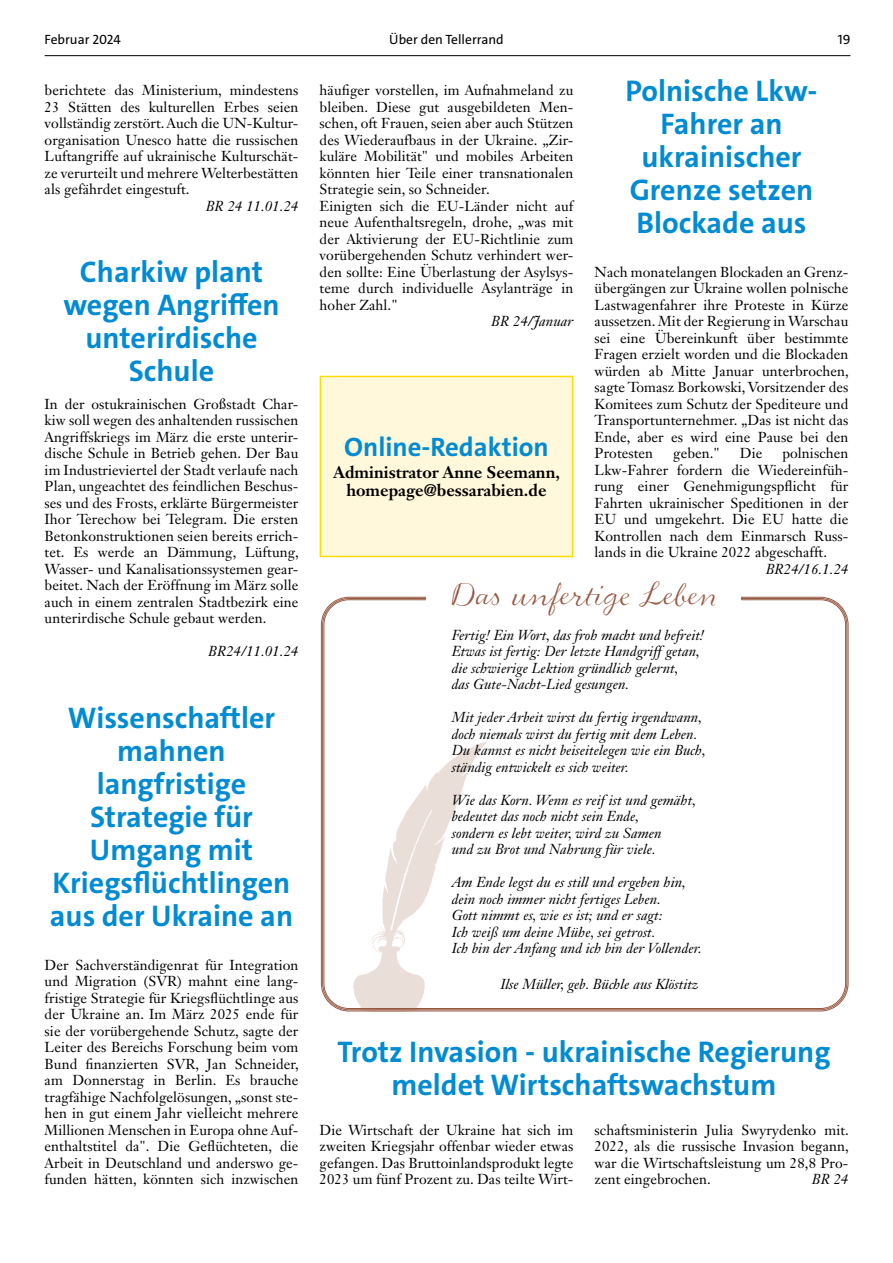
<style>
.page{position:relative;width:893px;height:1263px;background:#fff}
.page>*{position:absolute;margin:0;border:0;box-sizing:border-box;transform-origin:0 0}
.t1{font:37.5px "Handsome Pro Classic";letter-spacing:.005em;color:#975842}
.t2{font:700 30px/33px "The Sans";color:#008bd2;text-align:center}
.t3{font:700 26.7px "The Sans";color:#008bd2}
.t4{font:700 16.5px/18px "Janson Text LT Std";color:#000;text-align:center}
.t5{font:14.25px/16.5px "Janson Text LT Std";letter-spacing:.005em;color:#000;text-align:justify}
.t6{font:italic 14.25px/16.5px "Janson Text LT Std";letter-spacing:.005em;color:#000}
.t7{font:13.5px "The Sans";color:#000}
</style>
<div class="page">
<hr style="left:45px;top:55px;width:805px;height:1px;background:#000">
<div style="left:320px;top:376px;width:253px;height:180px;background:#fff8da"></div>
<div style="left:320px;top:376px;width:253px;height:181px;border:2px solid #fd0"></div>
<img style="left:353px;top:742px;width:134px;height:265px">
<p class="t7" style="left:45px;top:31px;width:78px">Februar 2024</p>
<p class="t7" style="left:389px;top:31px;width:116px">Über den Tellerrand</p>
<p class="t7" style="left:838px;top:31px;width:14px">19</p>
<p class="t5" style="left:45px;top:82px;width:255px">berichtete das Ministerium, mindestens 23 Stätten des kulturellen Erbes seien vollständig zerstört. Auch die UN-Kultur&shy;organisation Unesco hatte die russischen Luftangriffe auf ukrainische Kulturschät&shy;ze verurteilt und mehrere Welterbestätten als gefährdet eingestuft.</p>
<p class="t6" style="left:206px;top:198px;width:94px">BR 24 11.01.24</p>
<h2 class="t2" style="left:63px;top:256px;width:218px">Charkiw plant wegen Angriffen unterirdische<br>Schule</h2>
<p class="t5" style="left:45px;top:395px;width:256px">In der ostukrainischen Großstadt Char&shy;kiw soll wegen des anhaltenden russischen Angriffskriegs im März die erste unterir&shy;dische Schule in Betrieb gehen. Der Bau im Industrieviertel der Stadt verlaufe nach Plan, ungeachtet des feindlichen Beschus&shy;ses und des Frosts, erklärte Bürgermeister Ihor Terechow bei Telegram. Die ersten Betonkonstruktionen seien bereits errich&shy;tet. Es werde an Dämmung, Lüftung, Wasser- und Kanalisationssystemen gear&shy;beitet. Nach der Eröffnung im März solle auch in einem zentralen Stadtbezirk eine unterirdische Schule gebaut werden.</p>
<p class="t6" style="left:208px;top:643px;width:92px">BR24/11.01.24</p>
<h2 class="t2" style="left:50px;top:701px;width:245px">Wissenschaftler mahnen langfristige<br>Strategie für<br>Umgang mit<br>Kriegsflüchtlingen aus der Ukraine an</h2>
<p class="t5" style="left:45px;top:956px;width:256px">Der Sachverständigenrat für Integration und Migration (SVR) mahnt eine lang&shy;fristige Strategie für Kriegsflüchtlinge aus der Ukraine an. Im März 2025 ende für sie der vorübergehende Schutz, sagte der Leiter des Bereichs Forschung beim vom Bund finanzierten SVR, Jan Schneider, am Donnerstag in Berlin. Es brauche tragfähige Nachfolgelösungen, „sonst ste&shy;hen in gut einem Jahr vielleicht mehrere Millionen Menschen in Europa ohne Auf&shy;enthaltstitel da". Die Geflüchteten, die Arbeit in Deutschland und anderswo ge&shy;funden hätten, könnten sich inzwischen</p>
<p class="t5" style="left:320px;top:82px;width:255px;text-align:left">häufiger vorstellen, im Aufnahmeland zu bleiben. Diese gut ausgebildeten Men&shy;schen, oft Frauen, seien aber auch Stützen des Wiederaufbaus in der Ukraine. „Zir&shy;kuläre Mobilität" und mobiles Arbeiten könnten hier Teile einer transnationalen Strategie sein, so Schneider.<br>Einigten sich die EU-Länder nicht auf neue Aufenthaltsregeln, drohe, „was mit der Aktivierung der EU-Richtlinie zum vorübergehenden Schutz verhindert wer&shy;den sollte: Eine Überlastung der Asylsys&shy;teme durch individuelle Asylanträge in hoher Zahl."</p>
<p class="t6" style="left:491px;top:313px;width:84px">BR 24/Januar</p>
<h3 class="t3" style="left:344px;top:430px;width:206px">Online-Redaktion</h3>
<p class="t4" style="left:334px;top:463px;width:228px">Administrator Anne Seemann, homepage@bessarabien.de</p>
<h2 class="t2" style="left:625px;top:74px;width:194px">Polnische Lkw-<br>Fahrer an ukrainischer<br>Grenze setzen<br>Blockade aus</h2>
<p class="t5" style="left:595px;top:263px;width:256px;text-align:left">Nach monatelangen Blockaden an Grenz&shy;übergängen zur Ukraine wollen polnische Lastwagenfahrer ihre Proteste in Kürze aussetzen. Mit der Regierung in Warschau sei eine Übereinkunft über bestimmte Fragen erzielt worden und die Blockaden würden ab Mitte Januar unterbrochen, sagte Tomasz Borkowski, Vorsitzender des Komitees zum Schutz der Spediteure und Transportunternehmer. „Das ist nicht das Ende, aber es wird eine Pause bei den Protesten</p>
<p class="t5" style="left:595px;top:445px;width:255px;text-indent:188px">polnischen Lkw-Fahrer fordern die Wiedereinfüh&shy;rung einer Genehmigungspflicht für Fahrten ukrainischer Speditionen in der EU und umgekehrt. Die EU hatte die Kontrollen nach dem Einmarsch Russ&shy;lands in die Ukraine 2022 abgeschafft.</p>
<p class="t6" style="left:766px;top:561px;width:84px">BR24/16.1.24</p>
<p class="t5" style="left:673px;top:445px;width:48px">geben."</p>
<p class="t5" style="left:740px;top:445px;width:24px">Die</p>
<h1 class="t1" style="left:452px;top:573px;width:266px">Das unfertige Leben</h1>
<p class="t6" style="left:452px;top:627px;width:254px">Fertig! Ein Wort, das froh macht und befreit!<br>Etwas ist fertig: Der letzte Handgriff getan, die schwierige Lektion gründlich gelernt,<br>das Gute-Nacht-Lied gesungen.</p>
<p class="t6" style="left:452px;top:709px;width:256px">Mit jeder Arbeit wirst du fertig irgendwann, doch niemals wirst du fertig mit dem Leben.<br>Du kannst es nicht beiseitelegen wie ein Buch, ständig entwickelt es sich weiter.</p>
<p class="t6" style="left:452px;top:792px;width:246px">Wie das Korn. Wenn es reif ist und gemäht, bedeutet das noch nicht sein Ende,<br>sondern es lebt weiter, wird zu Samen<br>und zu Brot und Nahrung für viele.</p>
<p class="t6" style="left:452px;top:874px;width:251px">Am Ende legst du es still und ergeben hin, dein noch immer nicht fertiges Leben.<br>Gott nimmt es, wie es ist; und er sagt:<br>Ich weiß um deine Mühe, sei getrost.<br>Ich bin der Anfang und ich bin der Vollender.</p>
<p class="t6" style="left:500px;top:976px;width:200px">Ilse Müller, geb. Büchle aus Klöstitz</p>
<h2 class="t2" style="left:337px;top:1036px;width:495px">Trotz Invasion - ukrainische Regierung meldet Wirtschaftswachstum</h2>
<p class="t5" style="left:320px;top:1121px;width:255px">Die Wirtschaft der Ukraine hat sich im zweiten Kriegsjahr offenbar wieder etwas gefangen. Das Bruttoinlandsprodukt legte 2023 um fünf Prozent zu. Das teilte Wirt-</p>
<p class="t5" style="left:595px;top:1121px;width:256px">schaftsministerin Julia Swyrydenko mit.<br>2022, als die russische Invasion begann, war die Wirtschaftsleistung um 28,8 Pro&shy;zent eingebrochen.</p>
<p class="t6" style="left:812px;top:1171px;width:38px">BR 24</p>
</div>
